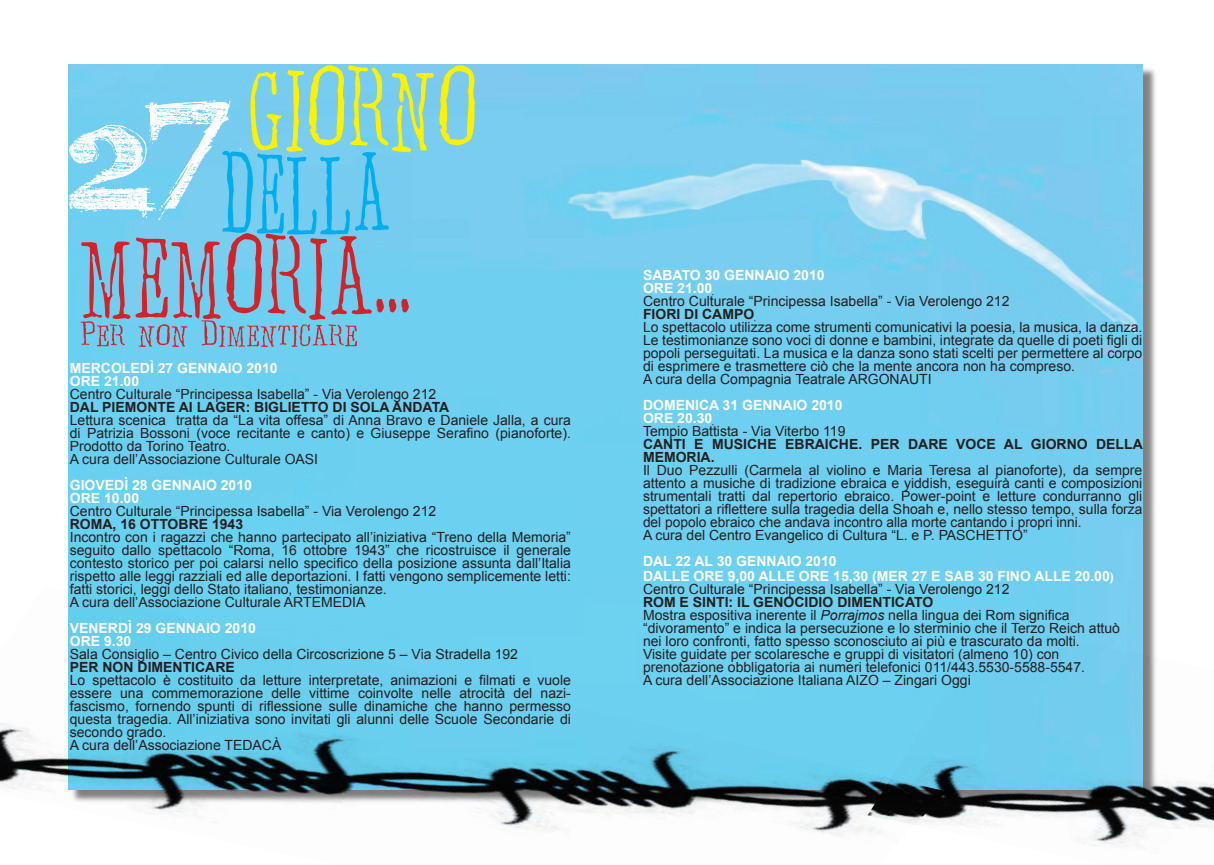
<style>
.page{position:relative;width:1214px;height:865px;background:#fff}
.page>*{position:absolute;margin:0;border:0;box-sizing:border-box;transform-origin:0 0}
.t1{font:200px "karabin E.";color:#fff}
.t2{font:150px "Anhedonia";color:#d1232a}
.t3{font:150px "Anhedonia";color:#fff101}
.t4{font:150px "Anhedonia";color:#00aeef;scale:.84 1}
.t5{font:39.2px "Anhedonia";color:#d1232a;scale:1.43 1}
.t6{font:14px/13px "Arial";color:#231f20;text-align:justify}
.heading_3{font:700 14px "Arial";color:#fff}
.heading_2{font:700 14px/13px "Arial";color:#231f20}
.heading_1{font:700 14px "Arial";color:#231f20}
.heading_3-2{font:700 14px "Arial";color:#231f20}
.s1{font-size:12px}
.s2{font-style:italic}
</style>
<div class="page">
<img style="left:68px;top:64px;width:1074px;height:559px">
<img style="left:0;top:586px;width:946px;height:250px">
<img style="left:867px;top:623px;width:346px;height:223px">
<p class="t3" style="left:248px;top:16px;width:231px">giorno</p>
<p class="t1" style="left:69px;top:45px;width:163px">27</p>
<p class="t4" style="left:221px;top:100px;width:203px">della</p>
<p class="t2" style="left:80px;top:184px;width:333px">memoria...</p>
<p class="t5" style="left:80px;top:311px;width:196px">Per non Dimenticare</p>
<p class="heading_3" style="left:70px;top:358px;width:209px">MERCOLEDÌ 27 GENNAIO 2010</p>
<p class="heading_3" style="left:70px;top:371px;width:71px">ORE 21.00</p>
<p class="t6" style="left:70px;top:387px;width:368px">Centro Culturale “Principessa Isabella” - Via Verolengo 212</p>
<p class="heading_2" style="left:70px;top:401px;width:381px">DAL PIEMONTE AI LAGER: BIGLIETTO DI SOLA ANDATA</p>
<p class="t6" style="left:70px;top:413px;width:502px">Lettura scenica tratta da “La vita offesa” di Anna Bravo e Daniele Jalla, a cura di Patrizia Bossoni (voce recitante e canto) e Giuseppe Serafino (pianoforte).<br>Prodotto da Torino Teatro.</p>
<p class="t6" style="left:70px;top:452px;width:250px">A cura dell’Associazione Culturale OASI</p>
<p class="heading_3" style="left:70px;top:475px;width:184px">GIOVEDÌ 28 GENNAIO 2010</p>
<p class="heading_3" style="left:70px;top:488px;width:71px">ORE 10.00</p>
<p class="t6" style="left:70px;top:504px;width:368px">Centro Culturale “Principessa Isabella” - Via Verolengo 212</p>
<p class="heading_1" style="left:70px;top:514px;width:175px">ROMA, 16 OTTOBRE 1943</p>
<p class="t6" style="left:70px;top:530px;width:502px">Incontro con i ragazzi che hanno partecipato all’iniziativa “Treno della Memoria” seguito dallo spettacolo “Roma, 16 ottobre 1943” che ricostruisce il generale contesto storico per poi calarsi nello specifico della posizione assunta dall’Italia rispetto alle leggi razziali ed alle deportazioni. I fatti vengono semplicemente letti: fatti storici, leggi dello Stato italiano, testimonianze.</p>
<p class="t6" style="left:70px;top:595px;width:297px">A cura dell’Associazione Culturale ARTEMEDIA</p>
<p class="heading_3" style="left:70px;top:618px;width:187px">VENERDÌ 29 GENNAIO 2010</p>
<p class="heading_3" style="left:70px;top:631px;width:63px">ORE 9.30</p>
<p class="t6" style="left:70px;top:647px;width:449px">Sala Consiglio – Centro Civico della Circoscrizione 5 – Via Stradella 192</p>
<p class="heading_1" style="left:70px;top:657px;width:166px">PER NON DIMENTICARE</p>
<p class="t6" style="left:70px;top:673px;width:502px">Lo spettacolo è costituito da letture interpretate, animazioni e filmati e vuole essere una commemorazione delle vittime coinvolte nelle atrocità del nazi&shy;fascismo, fornendo spunti di riflessione sulle dinamiche che hanno permesso questa tragedia. All’iniziativa sono invitati gli alunni delle Scuole Secondarie di secondo grado.</p>
<p class="t6" style="left:70px;top:738px;width:213px">A cura dell’Associazione TEDACÀ</p>
<p class="heading_3" style="left:643px;top:266px;width:183px">SABATO 30 GENNAIO 2010</p>
<p class="heading_3" style="left:643px;top:279px;width:71px">ORE 21.00</p>
<p class="t6" style="left:643px;top:295px;width:368px">Centro Culturale “Principessa Isabella” - Via Verolengo 212</p>
<p class="heading_3-2" style="left:643px;top:305px;width:113px">FIORI DI CAMPO</p>
<p class="t6" style="left:643px;top:321px;width:501px">Lo spettacolo utilizza come strumenti comunicativi la poesia, la musica, la danza.<br>Le testimonianze sono voci di donne e bambini, integrate da quelle di poeti figli di popoli perseguitati. La musica e la danza sono stati scelti per permettere al corpo di esprimere e trasmettere ciò che la mente ancora non ha compreso.</p>
<p class="t6" style="left:643px;top:373px;width:290px">A cura della Compagnia Teatrale ARGONAUTI</p>
<p class="heading_3" style="left:643px;top:396px;width:201px">DOMENICA 31 GENNAIO 2010</p>
<p class="heading_3" style="left:643px;top:409px;width:71px">ORE 20.30</p>
<p class="t6" style="left:643px;top:425px;width:204px">Tempio Battista - Via Viterbo 119</p>
<p class="heading_2" style="left:643px;top:438px;width:501px">CANTI E MUSICHE EBRAICHE. PER DARE VOCE AL GIORNO DELLA<br>MEMORIA.</p>
<p class="t6" style="left:643px;top:464px;width:501px">Il Duo Pezzulli (Carmela al violino e Maria Teresa al pianoforte), da sempre attento a musiche di tradizione ebraica e yiddish, eseguirà canti e composizioni strumentali tratti dal repertorio ebraico. Power-point e letture condurranno gli spettatori a riflettere sulla tragedia della Shoah e, nello stesso tempo, sulla forza del popolo ebraico che andava incontro alla morte cantando i propri inni.</p>
<p class="t6" style="left:643px;top:529px;width:386px">A cura del Centro Evangelico di Cultura “L. e P. PASCHETTO”</p>
<p class="heading_3" style="left:643px;top:552px;width:195px">DAL 22 AL 30 GENNAIO 2010</p>
<p class="heading_3" style="left:643px;top:566px;width:472px">DALLE ORE 9,00 ALLE ORE 15,30 (MER 27 E SAB 30 FINO ALLE 20.00<span class="s1">)</span></p>
<p class="t6" style="left:643px;top:582px;width:368px">Centro Culturale “Principessa Isabella” - Via Verolengo 212</p>
<p class="heading_2" style="left:643px;top:596px;width:292px">ROM E SINTI: IL GENOCIDIO DIMENTICATO</p>
<p class="t6" style="left:643px;top:608px;width:478px;text-align:left">Mostra espositiva inerente il <span class="s2">Porrajmos</span> nella lingua dei Rom significa “divoramento” e indica la persecuzione e lo sterminio che il Terzo Reich attuò nei loro confronti, fatto spesso sconosciuto ai più e trascurato da molti.</p>
<p class="t6" style="left:643px;top:647px;width:443px">Visite guidate per scolaresche e gruppi di visitatori (almeno 10) con prenotazione obbligatoria ai numeri telefonici 011/443.5530-5588-5547.</p>
<p class="t6" style="left:643px;top:673px;width:329px">A cura dell’Associazione Italiana AIZO – Zingari Oggi</p>
</div>
